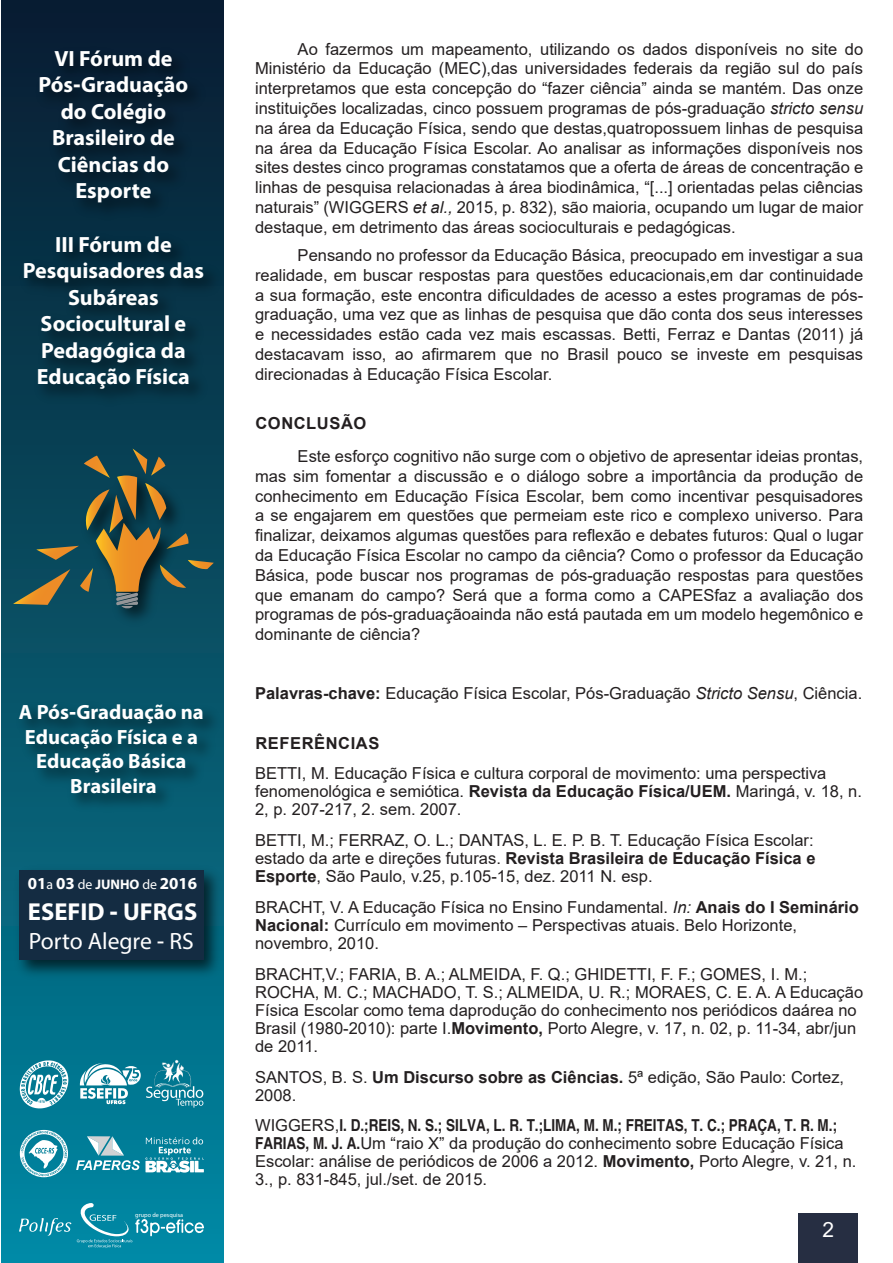
<style>
.page{position:relative;width:893px;height:1263px;background:#fff}
.page>*{position:absolute;margin:0;border:0;box-sizing:border-box;transform-origin:0 0}
.t1{font:700 24.6px "Myriad Hebrew";color:#fff}
.t2{font:23.55px "Myriad Hebrew";color:#fff}
.t3{font:700 22.05px/26.5px "Myriad Hebrew";color:#fff;text-align:center}
.t4{font:21px "Arial";color:#fff}
.t5{font:700 20.7px/24.8px "Myriad Hebrew";color:#fff;text-align:center}
.t6{font:700 16.8px "Myriad Hebrew";color:#fff}
.t7{font:16.5px/19.8px "Arial";color:#231f20}
.t8{font:700 condensed 16.5px "Helvetica";color:#231f20}
.t9{font:700 16.5px "Arial";letter-spacing:.035em;color:#231f20}
.t10{font:6.15px "Myriad Pro";color:#fff}
.s1{font-weight:400;font-size:13.8px}
.s2{font-size:13.8px}
.s3{font-style:italic}
.s4{font-weight:700}
.s5{font-family:"Arial";font-weight:400;font-stretch:normal}
.s6{font-family:"Helvetica";font-weight:700;font-stretch:condensed}
</style>
<div class="page">
<div style="left:2px;top:0;width:222px;height:1263px;background:linear-gradient(to bottom,#0a1a2d,#0287a0)"></div>
<img style="left:14px;top:225px;width:210px;height:190px">
<img style="left:30px;top:39px;width:182px;height:190px">
<img style="left:10px;top:693px;width:214px;height:131px">
<img style="left:10px;top:862px;width:214px;height:121px">
<div style="left:19px;top:870px;width:184px;height:90px;background:#142c42"></div>
<img style="left:77px;top:609px;width:113px;height:23px">
<svg style="left:13px;top:448px;width:201px;height:161px;background:#30514e"></svg>
<svg style="left:20px;top:1060px;width:48px;height:48px"></svg>
<svg style="left:76px;top:1136px;width:128px;height:36px;background:#4ba3b5"></svg>
<svg style="left:19px;top:1203px;width:185px;height:45px;background:#1b93ac"></svg>
<svg style="left:20px;top:1130px;width:48px;height:47px"></svg>
<svg style="left:80px;top:1060px;width:123px;height:47px"></svg>
<div style="left:799px;top:1212px;width:59px;height:51px;background:#262e42"></div>
<h3 class="t3" style="left:39px;top:46px;width:151px">VI Fórum de<br>Pós-Graduação do Colégio<br>Brasileiro de<br>Ciências do<br>Esporte</h3>
<h3 class="t3" style="left:23px;top:232px;width:183px">III Fórum de<br>Pesquisadores das<br>Subáreas<br>Sociocultural e<br>Pedagógica da<br>Educação Física</h3>
<p class="t5" style="left:19px;top:701px;width:186px">A Pós-Graduação na<br>Educação Física e a<br>Educação Básica<br>Brasileira</p>
<p class="t6" style="left:28px;top:874px;width:171px">01<span class="s1">a</span> 03 <span class="s1">de</span> <span class="s2">JUNHO</span> <span class="s1">de</span> 2016</p>
<h1 class="t1" style="left:28px;top:898px;width:171px">ESEFID - UFRGS</h1>
<h2 class="t2" style="left:29px;top:928px;width:167px">Porto Alegre - RS</h2>
<p class="t10" style="left:135px;top:1211px;width:49px">grupo de pesquisa</p>
<p class="t7" style="left:255px;top:39px;width:610px;text-align:justify;text-indent:43px">Ao fazermos um mapeamento, utilizando os dados disponíveis no site do Ministério da Educação (MEC),das universidades federais da região sul do país interpretamos que esta concepção do “fazer ciência” ainda se mantém. Das onze instituições localizadas, cinco possuem programas de pós-graduação <span class="s3">stricto sensu </span>na área da Educação Física, sendo que destas,quatropossuem linhas de pesquisa na área da Educação Física Escolar. Ao analisar as informações disponíveis nos sites destes cinco programas constatamos que a oferta de áreas de concentração e linhas de pesquisa relacionadas à área biodinâmica, “[...] orientadas pelas ciências naturais” (WIGGERS <span class="s3">et al.,</span> 2015, p. 832), são maioria, ocupando um lugar de maior destaque, em detrimento das áreas socioculturais e pedagógicas.</p>
<p class="t7" style="left:255px;top:245px;width:610px;text-align:justify;text-indent:43px">Pensando no professor da Educação Básica, preocupado em investigar a sua realidade, em buscar respostas para questões educacionais,em dar continuidade a sua formação, este encontra dificuldades de acesso a estes programas de pós&shy;graduação, uma vez que as linhas de pesquisa que dão conta dos seus interesses e necessidades estão cada vez mais escassas. Betti, Ferraz e Dantas (2011) já destacavam isso, ao afirmarem que no Brasil pouco se investe em pesquisas direcionadas à Educação Física Escolar.</p>
<p class="t9" style="left:255px;top:412px;width:112px">CONCLUSÃO</p>
<p class="t7" style="left:255px;top:446px;width:610px;text-align:justify;text-indent:43px">Este esforço cognitivo não surge com o objetivo de apresentar ideias prontas, mas sim fomentar a discussão e o diálogo sobre a importância da produção de conhecimento em Educação Física Escolar, bem como incentivar pesquisadores a se engajarem em questões que permeiam este rico e complexo universo. Para finalizar, deixamos algumas questões para reflexão e debates futuros: Qual o lugar da Educação Física Escolar no campo da ciência? Como o professor da Educação Básica, pode buscar nos programas de pós-graduação respostas para questões que emanam do campo? Será que a forma como a CAPESfaz a avaliação dos programas de pós-graduaçãoainda não está pautada em um modelo hegemônico e dominante de ciência?</p>
<p class="t7" style="left:255px;top:683px;width:609px"><span class="s4">Palavras-chave:</span> Educação Física Escolar, Pós-Graduação <span class="s3">Stricto Sensu</span>, Ciência.</p>
<p class="t9" style="left:255px;top:731px;width:126px">REFERÊNCIAS</p>
<p class="t7" style="left:255px;top:764px;width:608px;line-height:18px">BETTI, M. Educação Física e cultura corporal de movimento: uma perspectiva fenomenológica e semiótica. <span class="s4">Revista da Educação Física/UEM.</span> Maringá, v. 18, n.<br>2, p. 207-217, 2. sem. 2007.</p>
<p class="t7" style="left:255px;top:831px;width:562px;line-height:18px">BETTI, M.; FERRAZ, O. L.; DANTAS, L. E. P. B. T. Educação Física Escolar: estado da arte e direções futuras. <span class="s4">Revista Brasileira de Educação Física e<br>Esporte</span>, São Paulo, v.25, p.105-15, dez. 2011 N. esp.</p>
<p class="t7" style="left:255px;top:898px;width:605px;line-height:18px">BRACHT, V. A Educação Física no Ensino Fundamental. <span class="s3">In:</span> <span class="s4">Anais do I Seminário<br>Nacional:</span> Currículo em movimento – Perspectivas atuais. Belo Horizonte, novembro, 2010.</p>
<p class="t7" style="left:255px;top:965px;width:610px;line-height:18px">BRACHT,V.; FARIA, B. A.; ALMEIDA, F. Q.; GHIDETTI, F. F.; GOMES, I. M.; ROCHA, M. C.; MACHADO, T. S.; ALMEIDA, U. R.; MORAES, C. E. A. A Educação Física Escolar como tema daprodução do conhecimento nos periódicos daárea no Brasil (1980-2010): parte I.<span class="s4">Movimento,</span> Porto Alegre, v. 17, n. 02, p. 11-34, abr/jun de 2011.</p>
<p class="t7" style="left:255px;top:1068px;width:591px;line-height:18px">SANTOS, B. S. <span class="s4">Um Discurso sobre as Ciências.</span> 5ª edição, São Paulo: Cortez,<br>2008.</p>
<p class="t8" style="left:255px;top:1115px;width:584px"><span class="s5">WIGGERS,</span>I. D.;REIS, N. S.; SILVA, L. R. T.;LIMA, M. M.; FREITAS, T. C.; PRAÇA, T. R. M.;</p>
<p class="t7" style="left:255px;top:1134px;width:603px;line-height:18px"><span class="s6">FARIAS, M. J. A.</span>Um “raio X” da produção do conhecimento sobre Educação Física<br>Escolar: análise de periódicos de 2006 a 2012. <span class="s4">Movimento,</span> Porto Alegre, v. 21, n.<br>3., p. 831-845, jul./set. de 2015.</p>
<p class="t4" style="left:822px;top:1215px;width:13px">2</p>
</div>
